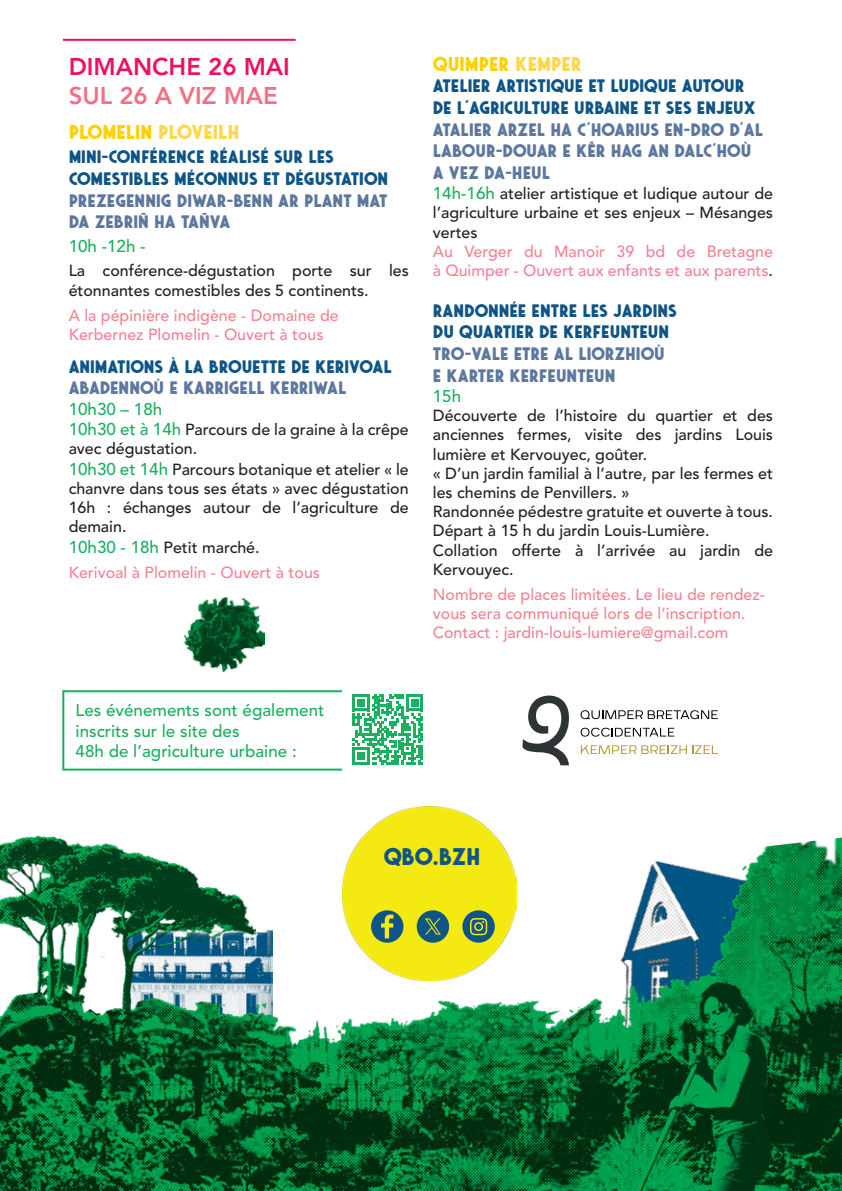
<style>
.page{position:relative;width:842px;height:1191px;background:#fff}
.page>*{position:absolute;margin:0;border:0;box-sizing:border-box;transform-origin:0 0}
.date_lieu{font:800 24px/28.8px "Avenir LT Pro";color:#ec1163}
.t1{font:700 24px "Saveur Sans Round";color:#0f5585}
.Qper-Kem{font:700 20px "Saveur Sans Round";color:#fed006}
.tx_courant{font:700 20px "Saveur Sans Round";color:#fed006}
.ATELIERS{font:700 18px/21.6px "Saveur Sans Round";color:#0f5585}
.ATELIERS-2{font:700 18px/21.6px "Saveur Sans Round";color:#5d779e}
.heure_lieu{font:500 17px/20.4px "Avenir LT Pro";color:#1baf60}
.tx_courant-2{font:500 17px "Avenir LT Pro";color:#1baf60}
.tx_courant-3{font:500 16px/19.2px "Avenir LT Pro";color:#231f20}
.modalités{font:500 16px/19.2px "Avenir LT Pro";color:#f38394}
.tx_courant-4{font:500 16px/19.2px "Avenir LT Pro";color:#f38394}
.s1{color:#f17088}
.s2{color:#fed74d}
.s3{font-size:17px;color:#1baf60}
.s4{color:#231f20}
</style>
<div class="page">
<hr style="left:63px;top:39px;width:233px;height:2px;background:#ec1163">
<img style="left:185px;top:597px;width:79px;height:75px">
<img style="left:0;top:837px;width:842px;height:354px">
<img style="left:561px;top:980px;width:212px;height:211px">
<div style="left:62px;top:690px;width:365px;height:80px;border:2px solid #1baf60"></div>
<div style="left:343px;top:684px;width:90px;height:90px;background:#fff"></div>
<svg style="left:352px;top:694px;width:71px;height:70px"></svg>
<svg style="left:581px;top:710px;width:137px;height:9px"></svg>
<svg style="left:581px;top:727px;width:93px;height:9px"></svg>
<svg style="left:581px;top:745px;width:137px;height:9px"></svg>
<svg style="left:522px;top:695px;width:47px;height:70px"></svg>
<img style="left:343px;top:806px;width:173px;height:174px">
<svg style="left:371px;top:910px;width:32px;height:32px"></svg>
<svg style="left:417px;top:910px;width:32px;height:32px"></svg>
<svg style="left:462px;top:910px;width:33px;height:32px"></svg>
<p class="date_lieu" style="left:69px;top:52px;width:223px">DIMANCHE 26 MAI<br><span class="s1">SUL 26 A VIZ MAE</span></p>
<p class="Qper-Kem" style="left:69px;top:121px;width:172px">PLOMELIN <span class="s2">PLOVEILH</span></p>
<p class="ATELIERS" style="left:69px;top:146px;width:321px">MINI-CONFÉRENCE RÉALISÉ SUR LES<br>COMESTIBLES MÉCONNUS ET DÉGUSTATION</p>
<p class="ATELIERS-2" style="left:69px;top:190px;width:321px">PREZEGENNIG DIWAR-BENN AR PLANT MAT<br>DA ZEBRIÑ HA TAÑVA</p>
<p class="heure_lieu" style="left:69px;top:236px;width:78px">10h -12h -</p>
<p class="tx_courant-3" style="left:69px;top:261px;width:342px">La conférence-dégustation porte sur les étonnantes comestibles des 5 continents.</p>
<p class="modalités" style="left:69px;top:306px;width:272px">A la pépinière indigène - Domaine de<br>Kerbernez Plomelin - Ouvert à tous</p>
<p class="ATELIERS" style="left:69px;top:356px;width:325px">ANIMATIONS À LA BROUETTE DE KERIVOAL</p>
<p class="ATELIERS-2" style="left:69px;top:377px;width:279px">ABADENNOÙ E KARRIGELL KERRIWAL</p>
<p class="tx_courant-2" style="left:69px;top:399px;width:95px">10h30 – 18h</p>
<p class="tx_courant-3" style="left:69px;top:420px;width:342px"><span class="s3">10h30 et à 14h</span> Parcours de la graine à la crêpe avec dégustation.</p>
<p class="tx_courant-3" style="left:69px;top:460px;width:342px"><span class="s3">10h30 et 14h</span> Parcours botanique et atelier « le chanvre dans tous ses états » avec dégustation</p>
<p class="tx_courant-3" style="left:69px;top:498px;width:342px">16h : échanges autour de l’agriculture de demain.</p>
<p class="tx_courant-3" style="left:69px;top:538px;width:192px"><span class="s3">10h30 - 18h</span> Petit marché.</p>
<p class="modalités" style="left:69px;top:563px;width:253px">Kerivoal à Plomelin - Ouvert à tous</p>
<p class="heure_lieu" style="left:76px;top:700px;width:250px">Les événements sont également inscrits sur le site des<br>48h de l’agriculture urbaine :</p>
<p class="tx_courant" style="left:433px;top:53px;width:150px">QUIMPER <span class="s2">KEMPER</span></p>
<p class="ATELIERS" style="left:433px;top:75px;width:324px">ATELIER ARTISTIQUE ET LUDIQUE AUTOUR<br>DE L’AGRICULTURE URBAINE ET SES ENJEUX</p>
<p class="ATELIERS-2" style="left:433px;top:118px;width:332px">ATALIER ARZEL HA C’HOARIUS EN-DRO D’AL<br>LABOUR-DOUAR E KÊR HAG AN DALC’HOÙ<br>A VEZ DA-HEUL</p>
<p class="tx_courant-3" style="left:433px;top:184px;width:342px;text-align:justify"><span class="s3">14h-16h</span> atelier artistique et ludique autour de l’agriculture urbaine et ses enjeux – Mésanges vertes</p>
<p class="tx_courant-4" style="left:433px;top:242px;width:342px">Au Verger du Manoir 39 bd de Bretagne à Quimper - Ouvert aux enfants et aux parents<span class="s4">.</span></p>
<p class="ATELIERS" style="left:433px;top:300px;width:245px">RANDONNÉE ENTRE LES JARDINS<br>DU QUARTIER DE KERFEUNTEUN</p>
<p class="ATELIERS-2" style="left:433px;top:343px;width:233px">TRO-VALE ETRE AL LIORZHIOÙ<br>E KARTER KERFEUNTEUN</p>
<p class="tx_courant-2" style="left:433px;top:386px;width:30px">15h</p>
<p class="tx_courant-3" style="left:433px;top:406px;width:342px;text-align:justify">Découverte de l’histoire du quartier et des anciennes fermes, visite des jardins Louis lumière et Kervouyec, goûter.</p>
<p class="tx_courant-3" style="left:433px;top:464px;width:342px">« D’un jardin familial à l’autre, par les fermes et les chemins de Penvillers. »</p>
<p class="tx_courant-3" style="left:433px;top:502px;width:342px">Randonnée pédestre gratuite et ouverte à tous.</p>
<p class="tx_courant-3" style="left:433px;top:521px;width:278px">Départ à 15 h du jardin Louis-Lumière.</p>
<p class="tx_courant-3" style="left:433px;top:541px;width:342px">Collation offerte à l’arrivée au jardin de<br>Kervouyec.</p>
<p class="modalités" style="left:433px;top:585px;width:333px">Nombre de places limitées. Le lieu de rendez&shy;vous sera communiqué lors de l’inscription.<br>Contact : jardin-louis-lumiere@gmail.com</p>
<p class="t1" style="left:384px;top:843px;width:98px">QBO.BZH</p>
</div>
